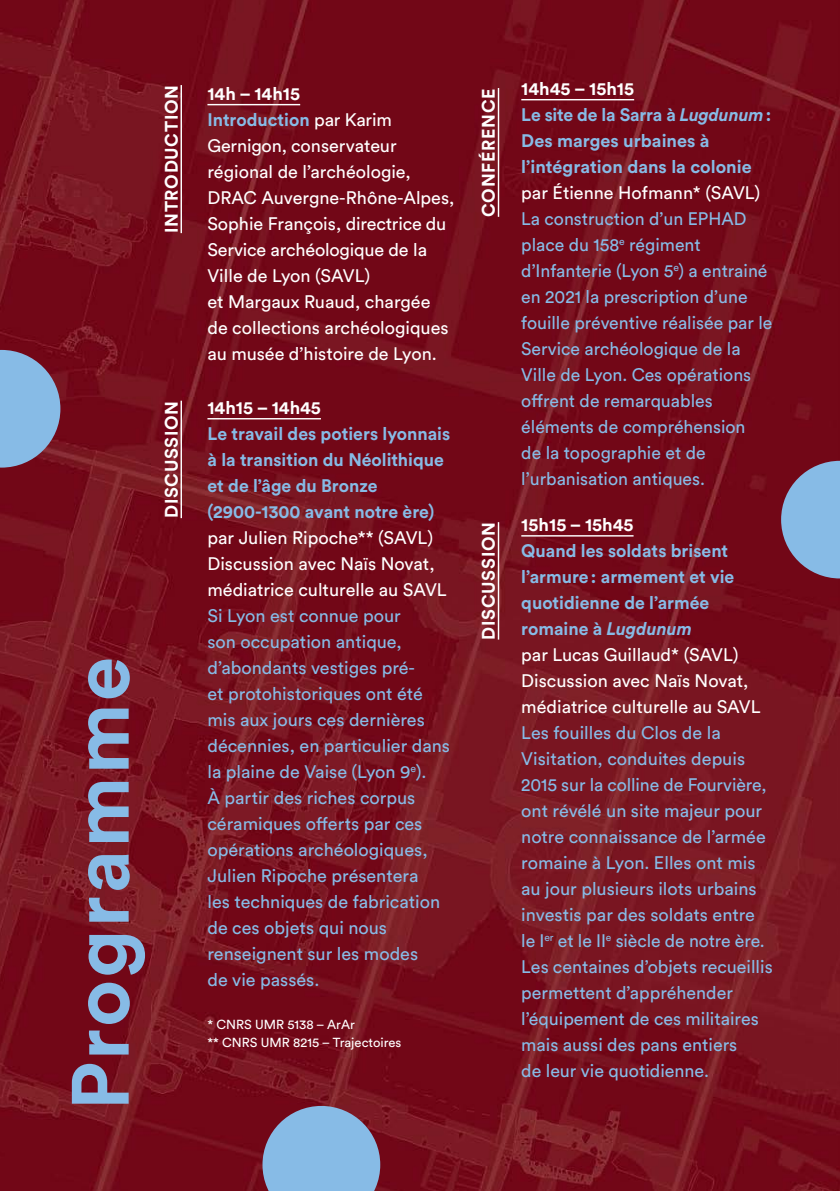
<style>
.page{position:relative;width:840px;height:1191px;background:#fff}
.page>*{position:absolute;margin:0;border:0;box-sizing:border-box;transform-origin:0 0}
.t1{font:700 80px "Circular Pro";letter-spacing:.03em;color:#87bbe6}
.t2{font:18px/26px "Circular Pro";color:#87bbe6}
.t3{font:18px/26px "Circular Pro";color:#fff}
.t4{font:700 18px/26px "Circular Pro";color:#87bbe6}
.t5{font:700 18px "Circular Pro";letter-spacing:.04em;color:#fff}
.t6{font:700 18px "Circular Pro";color:#fff}
.t7{font:13px/18px "Circular Pro";color:#fff}
.s1{font-weight:700}
.s2{font-weight:700;color:#87bbe6}
.s3{color:#fff}
.s4{font-style:italic}
.s5{font-weight:700;font-style:italic;color:#87bbe6}
</style>
<div class="page">
<img style="left:0;top:0;width:839px;height:1191px">
<hr style="left:207px;top:104px;width:93px;height:1px;background:#fff">
<hr style="left:207px;top:418px;width:114px;height:1px;background:#fff">
<hr style="left:521px;top:99px;width:112px;height:1px;background:#fff">
<hr style="left:521px;top:535px;width:112px;height:1px;background:#fff">
<svg style="left:262px;top:1106px;width:118px;height:85px;background:#849fc5"></svg>
<svg style="left:780px;top:461px;width:59px;height:117px;background:#8291b6"></svg>
<svg style="left:0;top:350px;width:60px;height:117px;background:#8398bd"></svg>
<hr style="left:497px;top:88px;width:2px;height:129px;background:#fff">
<hr style="left:180px;top:401px;width:2px;height:117px;background:#fff">
<hr style="left:497px;top:522px;width:2px;height:117px;background:#fff">
<hr style="left:180px;top:85px;width:2px;height:148px;background:#fff">
<p class="t5" style="left:159px;top:233px;width:149px;rotate:-90deg">INTRODUCTION</p>
<p class="t5" style="left:159px;top:518px;width:119px;rotate:-90deg">DISCUSSION</p>
<h1 class="t1" style="left:45px;top:1110px;width:455px;rotate:-90deg">Programme</h1>
<p class="t3" style="left:207px;top:80px;width:248px"><span class="s1">14h – 14h15<br></span><span class="s2">Introduction</span> par Karim<br>Gernigon, conservateur régional de l’archéologie,<br>DRAC Auvergne-Rhône-Alpes,<br>Sophie François, directrice du<br>Service archéologique de la<br>Ville de Lyon (SAVL)<br>et Margaux Ruaud, chargée de collections archéologiques au musée d’histoire de Lyon.</p>
<p class="t6" style="left:207px;top:395px;width:115px">14h15 – 14h45</p>
<p class="t4" style="left:207px;top:420px;width:244px">Le travail des potiers lyonnais à la transition du Néolithique et de l’âge du Bronze (2900-1300 avant notre ère)</p>
<p class="t3" style="left:207px;top:524px;width:241px">par Julien Ripoche** (SAVL)<br>Discussion avec Naïs Novat, médiatrice culturelle au SAVL</p>
<p class="t2" style="left:207px;top:601px;width:244px">Si Lyon est connue pour<br>son occupation antique, d’abondants vestiges pré-<br>et protohistoriques ont été mis aux jours ces dernières décennies, en particulier dans la plaine de Vaise (Lyon 9<sup>e</sup>).<br>À partir des riches corpus céramiques offerts par ces opérations archéologiques,<br>Julien Ripoche présentera<br>les techniques de fabrication de ces objets qui nous renseignent sur les modes<br>de vie passés.</p>
<p class="t7" style="left:207px;top:1014px;width:195px">* CNRS UMR 5138 – ArAr<br>** CNRS UMR 8215 – Trajectoires</p>
<p class="t5" style="left:476px;top:217px;width:130px;rotate:-90deg">CONFÉRENCE</p>
<p class="t5" style="left:476px;top:639px;width:119px;rotate:-90deg">DISCUSSION</p>
<p class="t4" style="left:521px;top:75px;width:251px"><span class="s3">14h45 – 15h15<br></span>Le site de la Sarra à <span class="s4">Lugdunum</span>:<br>Des marges urbaines à l’intégration dans la colonie</p>
<p class="t3" style="left:521px;top:179px;width:240px">par Étienne Hofmann* (SAVL)</p>
<p class="t2" style="left:521px;top:205px;width:252px">La construction d’un EPHAD place du 158<sup>e</sup> régiment d’Infanterie (Lyon 5<sup>e</sup>) a entrainé en 2021 la prescription d’une fouille préventive réalisée par le<br>Service archéologique de la<br>Ville de Lyon. Ces opérations offrent de remarquables éléments de compréhension<br>de la topographie et de l’urbanisation antiques.</p>
<p class="t6" style="left:521px;top:512px;width:114px">15h15 – 15h45</p>
<p class="t3" style="left:521px;top:537px;width:241px"><span class="s2">Quand les soldats brisent l’armure: armement et vie quotidienne de l’armée romaine à</span> <span class="s5">Lugdunum<br></span>par Lucas Guillaud* (SAVL)<br>Discussion avec Naïs Novat, médiatrice culturelle au SAVL</p>
<p class="t2" style="left:521px;top:719px;width:253px">Les fouilles du Clos de la<br>Visitation, conduites depuis<br>2015 sur la colline de Fourvière, ont révélé un site majeur pour notre connaissance de l’armée romaine à Lyon. Elles ont mis au jour plusieurs ilots urbains investis par des soldats entre le I<sup>er</sup> et le II<sup>e</sup> siècle de notre ère.<br>Les centaines d’objets recueillis permettent d’appréhender l’équipement de ces militaires mais aussi des pans entiers<br>de leur vie quotidienne.</p>
</div>
